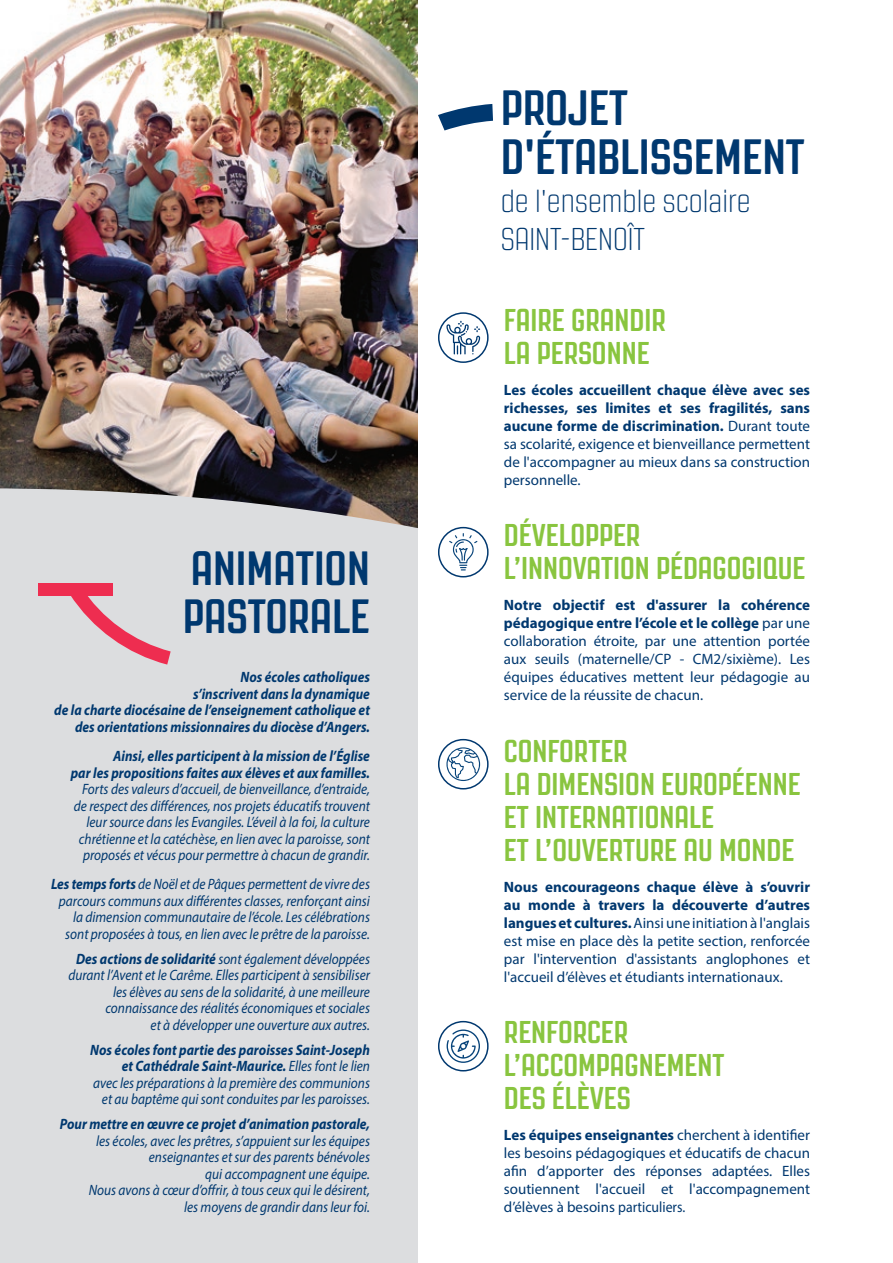
<style>
.page{position:relative;width:893px;height:1263px;background:#fff}
.page>*{position:absolute;margin:0;border:0;box-sizing:border-box;transform-origin:0 0}
.t1{font:700 49.5px/49.5px "Revolution Gothic";color:#00386f}
.t2{font:700 48px/48px "Revolution Gothic";color:#00386f}
.t3{font:700 31.5px/33px "Revolution Gothic";color:#89c53f}
.t4{font:200 31.5px/37.8px "Revolution Gothic";color:#00386f}
.t5{font:italic 15px/16.5px "Myriad Pro";color:#00386f;text-align:right;scale:.89 1}
.t6{font:15px/18px "Myriad Pro";color:#00386f;text-align:justify}
.t7{font:italic 700 15px/16.5px "Myriad Pro";color:#00386f;text-align:right;scale:.89 1}
.s1{font-weight:700}
</style>
<div class="page">
<img style="left:0;top:0;width:418px;height:488px">
<div style="left:0;top:488px;width:418px;height:775px;background:#dcdddf"></div>
<svg style="left:438px;top:104px;width:55px;height:26px"></svg>
<div style="left:438px;top:527px;width:51px;height:50px;border:2px solid #00386f;border-radius:50%"></div>
<svg style="left:449px;top:533px;width:28px;height:37px"></svg>
<div style="left:438px;top:1021px;width:51px;height:50px;border:2px solid #00386f;border-radius:50%"></div>
<svg style="left:447px;top:1029px;width:33px;height:34px"></svg>
<div style="left:438px;top:739px;width:51px;height:50px;border:2px solid #00386f;border-radius:50%"></div>
<svg style="left:444px;top:747px;width:36px;height:35px"></svg>
<div style="left:438px;top:312px;width:51px;height:51px;border:2px solid #00386f;border-radius:50%"></div>
<svg style="left:446px;top:321px;width:34px;height:33px"></svg>
<div style="left:38px;top:583px;width:74px;height:13px;background:#ee2d50"></div>
<svg style="left:68px;top:476px;width:302px;height:188px;background:#c6bfc3"></svg>
<h2 class="t2" style="left:183px;top:545px;width:189px">ANIMATION<br>PASTORALE</h2>
<p class="t7" style="left:54px;top:669px;width:356px">Nos écoles catholiques<br>s’inscrivent dans la dynamique<br>de la charte diocésaine de l’enseignement catholique et des orientations missionnaires du diocèse d’Angers.</p>
<p class="t7" style="left:71px;top:747px;width:338px">Ainsi, elles participent à la mission de l’Église<br>par les propositions faites aux élèves et aux familles.</p>
<p class="t5" style="left:74px;top:781px;width:334px">Forts des valeurs d’accueil, de bienveillance, d’entraide, de respect des différences, nos projets éducatifs trouvent leur source dans les Evangiles. L’éveil à la foi, la culture chrétienne et la catéchèse, en lien avec la paroisse, sont proposés et vécus pour permettre à chacun de grandir.</p>
<p class="t5" style="left:51px;top:876px;width:360px"><span class="s1">Les temps forts</span> de Noël et de Pâques permettent de vivre des parcours communs aux différentes classes, renforçant ainsi la dimension communautaire de l’école. Les célébrations sont proposées à tous, en lien avec le prêtre de la paroisse.</p>
<p class="t5" style="left:68px;top:950px;width:340px"><span class="s1">Des actions de solidarité</span> sont également développées durant l’Avent et le Carême. Elles participent à sensibiliser les élèves au sens de la solidarité, à une meilleure connaissance des réalités économiques et sociales<br>et à développer une ouverture aux autres.</p>
<p class="t5" style="left:90px;top:1041px;width:316px"><span class="s1">Nos écoles font partie des paroisses Saint-Joseph et Cathédrale Saint-Maurice.</span> Elles font le lien<br>avec les préparations à la première des communions et au baptême qui sont conduites par les paroisses.</p>
<p class="t7" style="left:60px;top:1116px;width:350px">Pour mettre en œuvre ce projet d’animation pastorale,</p>
<p class="t5" style="left:89px;top:1132px;width:318px">les écoles, avec les prêtres, s’appuient sur les équipes enseignantes et sur des parents bénévoles<br>qui accompagnent une équipe.<br>Nous avons à cœur d’offrir, à tous ceux qui le désirent, les moyens de grandir dans leur foi.</p>
<h1 class="t1" style="left:501px;top:83px;width:305px">PROJET<br>D'ÉTABLISSEMENT</h1>
<h3 class="t4" style="left:501px;top:182px;width:251px">de l'ensemble scolaire<br>SAINT-BENOÎT</h3>
<h3 class="t3" style="left:504px;top:304px;width:163px">FAIRE GRANDIR<br>LA PERSONNE</h3>
<p class="t6" style="left:504px;top:380px;width:308px"><span class="s1">Les écoles accueillent chaque élève avec ses richesses, ses limites et ses fragilités, sans aucune forme de discrimination.</span> Durant toute sa scolarité, exigence et bienveillance permettent de l'accompagner au mieux dans sa construction personnelle.</p>
<h3 class="t3" style="left:504px;top:519px;width:303px">DÉVELOPPER<br>L’INNOVATION PÉDAGOGIQUE</h3>
<p class="t6" style="left:504px;top:596px;width:308px"><span class="s1">Notre objectif est d'assurer la cohérence pédagogique entre l’école et le collège</span> par une collaboration étroite, par une attention portée aux seuils (maternelle/CP - CM2/sixième). Les équipes éducatives mettent leur pédagogie au service de la réussite de chacun.</p>
<h3 class="t3" style="left:504px;top:735px;width:298px">CONFORTER<br>LA DIMENSION EUROPÉENNE<br>ET INTERNATIONALE<br>ET L’OUVERTURE AU MONDE</h3>
<p class="t6" style="left:504px;top:877px;width:308px"><span class="s1">Nous encourageons chaque élève à s’ouvrir au monde à travers la découverte d’autres langues et cultures.</span> Ainsi une initiation à l'anglais est mise en place dès la petite section, renforcée par l'intervention d'assistants anglophones et l'accueil d’élèves et étudiants internationaux.</p>
<h3 class="t3" style="left:504px;top:1016px;width:222px">RENFORCER<br>L’ACCOMPAGNEMENT<br>DES ÉLÈVES</h3>
<p class="t6" style="left:504px;top:1126px;width:308px"><span class="s1">Les équipes enseignantes</span> cherchent à identifier les besoins pédagogiques et éducatifs de chacun afin d’apporter des réponses adaptées. Elles soutiennent l'accueil et l'accompagnement d’élèves à besoins particuliers.</p>
</div>
